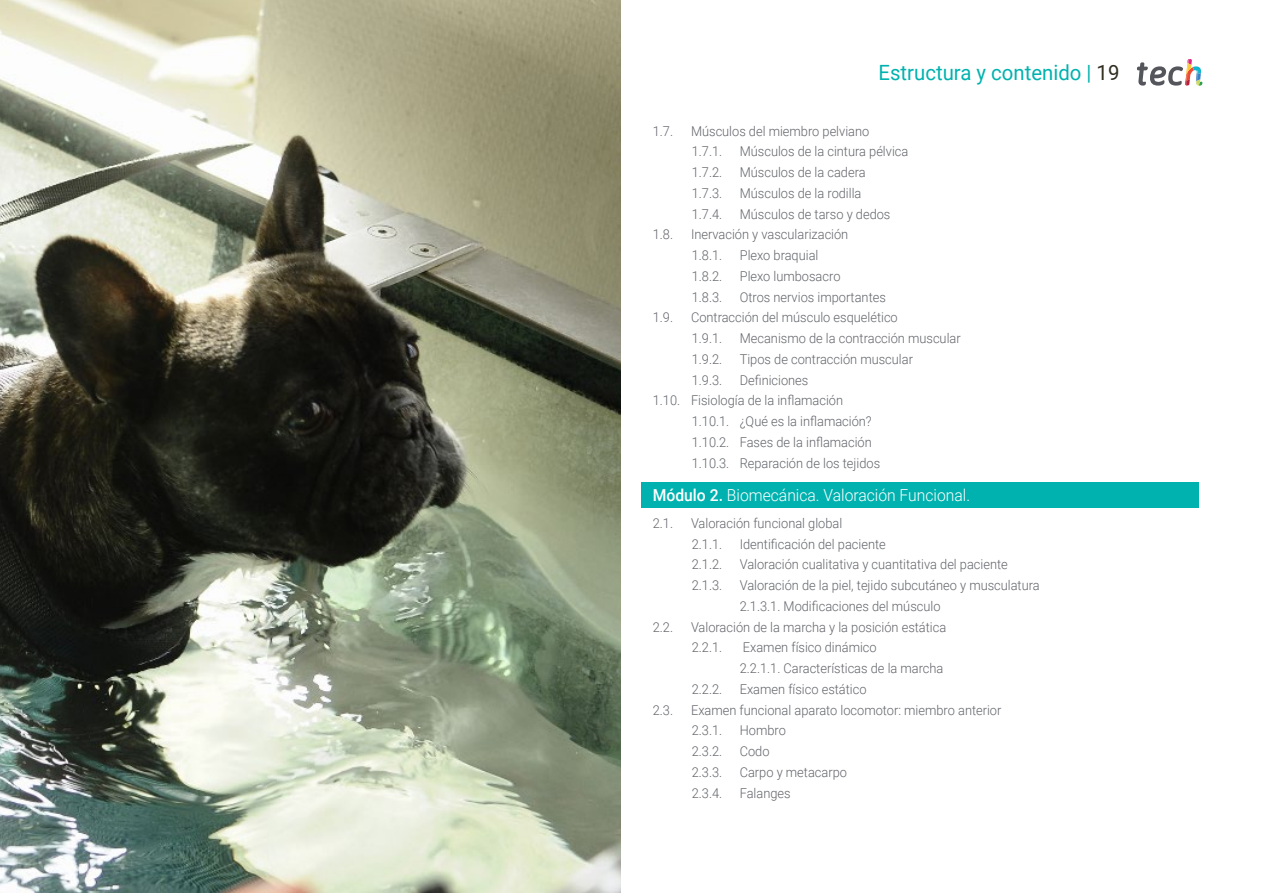
<style>
.page{position:relative;width:1263px;height:893px;background:#fff}
.page>*{position:absolute;margin:0;border:0;box-sizing:border-box;transform-origin:0 0}
.t1{font:21px "Roboto";color:#00b2af}
.t2{font:300 16.5px "Roboto";color:#fff;scale:.95 1}
.t3{font:300 13.5px/20.7px "Roboto";color:#61646a;scale:.95 1}
.s1{color:#312e20}
.s2{font-weight:500}
</style>
<div class="page">
<svg style="left:1137px;top:59px;width:65px;height:27px"></svg>
<img style="left:0;top:0;width:621px;height:893px">
<div style="left:642px;top:482px;width:557px;height:25px;background:#00b2af"></div>
<h1 class="t1" style="left:878px;top:57px;width:242px">Estructura y contenido | <span class="s1">19</span></h1>
<p class="t3" style="left:653px;top:120px;width:23px">1.7.</p>
<p class="t3" style="left:691px;top:120px;width:189px">Músculos del miembro pelviano<br>1.7.1.</p>
<p class="t3" style="left:740px;top:141px;width:179px">Músculos de la cintura pélvica</p>
<p class="t3" style="left:692px;top:161px;width:34px">1.7.2.</p>
<p class="t3" style="left:740px;top:161px;width:134px">Músculos de la cadera</p>
<p class="t3" style="left:692px;top:182px;width:34px">1.7.3.</p>
<p class="t3" style="left:740px;top:182px;width:130px">Músculos de la rodilla</p>
<p class="t3" style="left:692px;top:203px;width:34px">1.7.4.</p>
<p class="t3" style="left:740px;top:203px;width:160px">Músculos de tarso y dedos</p>
<p class="t3" style="left:653px;top:224px;width:23px">1.8.</p>
<p class="t3" style="left:691px;top:224px;width:167px">Inervación y vascularización<br>1.8.1.</p>
<p class="t3" style="left:740px;top:244px;width:84px">Plexo braquial</p>
<p class="t3" style="left:692px;top:265px;width:34px">1.8.2.</p>
<p class="t3" style="left:740px;top:265px;width:108px">Plexo lumbosacro</p>
<p class="t3" style="left:692px;top:286px;width:34px">1.8.3.</p>
<p class="t3" style="left:740px;top:286px;width:155px">Otros nervios importantes</p>
<p class="t3" style="left:653px;top:307px;width:23px">1.9.</p>
<p class="t3" style="left:691px;top:307px;width:219px">Contracción del músculo esquelético<br>1.9.1.</p>
<p class="t3" style="left:740px;top:327px;width:234px">Mecanismo de la contracción muscular</p>
<p class="t3" style="left:692px;top:348px;width:34px">1.9.2.</p>
<p class="t3" style="left:740px;top:348px;width:184px">Tipos de contracción muscular</p>
<p class="t3" style="left:692px;top:369px;width:34px">1.9.3.</p>
<p class="t3" style="left:740px;top:369px;width:74px">Definiciones</p>
<p class="t3" style="left:653px;top:390px;width:202px">1.10. Fisiología de la inflamación</p>
<p class="t3" style="left:692px;top:410px;width:191px">1.10.1. ¿Qué es la inflamación?</p>
<p class="t3" style="left:692px;top:431px;width:191px">1.10.2. Fases de la inflamación</p>
<p class="t3" style="left:692px;top:452px;width:200px">1.10.3. Reparación de los tejidos</p>
<p class="t2" style="left:653px;top:483px;width:336px"><span class="s2">Módulo 2.</span> Biomecánica. Valoración Funcional.</p>
<p class="t3" style="left:653px;top:512px;width:23px">2.1.</p>
<p class="t3" style="left:691px;top:512px;width:161px">Valoración funcional global<br>2.1.1.</p>
<p class="t3" style="left:740px;top:533px;width:155px">Identificación del paciente</p>
<p class="t3" style="left:692px;top:554px;width:34px">2.1.2.</p>
<p class="t3" style="left:740px;top:554px;width:284px">Valoración cualitativa y cuantitativa del paciente</p>
<p class="t3" style="left:692px;top:574px;width:34px">2.1.3.</p>
<p class="t3" style="left:740px;top:574px;width:317px">Valoración de la piel, tejido subcutáneo y musculatura<br>2.1.3.1. Modificaciones del músculo</p>
<p class="t3" style="left:653px;top:616px;width:23px">2.2.</p>
<p class="t3" style="left:691px;top:616px;width:270px">Valoración de la marcha y la posición estática<br>2.2.1.</p>
<p class="t3" style="left:740px;top:637px;width:216px">Examen físico dinámico<br>2.2.1.1. Características de la marcha</p>
<p class="t3" style="left:692px;top:678px;width:34px">2.2.2.</p>
<p class="t3" style="left:740px;top:678px;width:135px">Examen físico estático</p>
<p class="t3" style="left:653px;top:699px;width:23px">2.3.</p>
<p class="t3" style="left:691px;top:699px;width:328px">Examen funcional aparato locomotor: miembro anterior<br>2.3.1.</p>
<p class="t3" style="left:740px;top:720px;width:50px">Hombro</p>
<p class="t3" style="left:692px;top:740px;width:34px">2.3.2.</p>
<p class="t3" style="left:740px;top:740px;width:33px">Codo</p>
<p class="t3" style="left:692px;top:761px;width:34px">2.3.3.</p>
<p class="t3" style="left:740px;top:761px;width:114px">Carpo y metacarpo</p>
<p class="t3" style="left:692px;top:782px;width:34px">2.3.4.</p>
<p class="t3" style="left:740px;top:782px;width:55px">Falanges</p>
</div>
